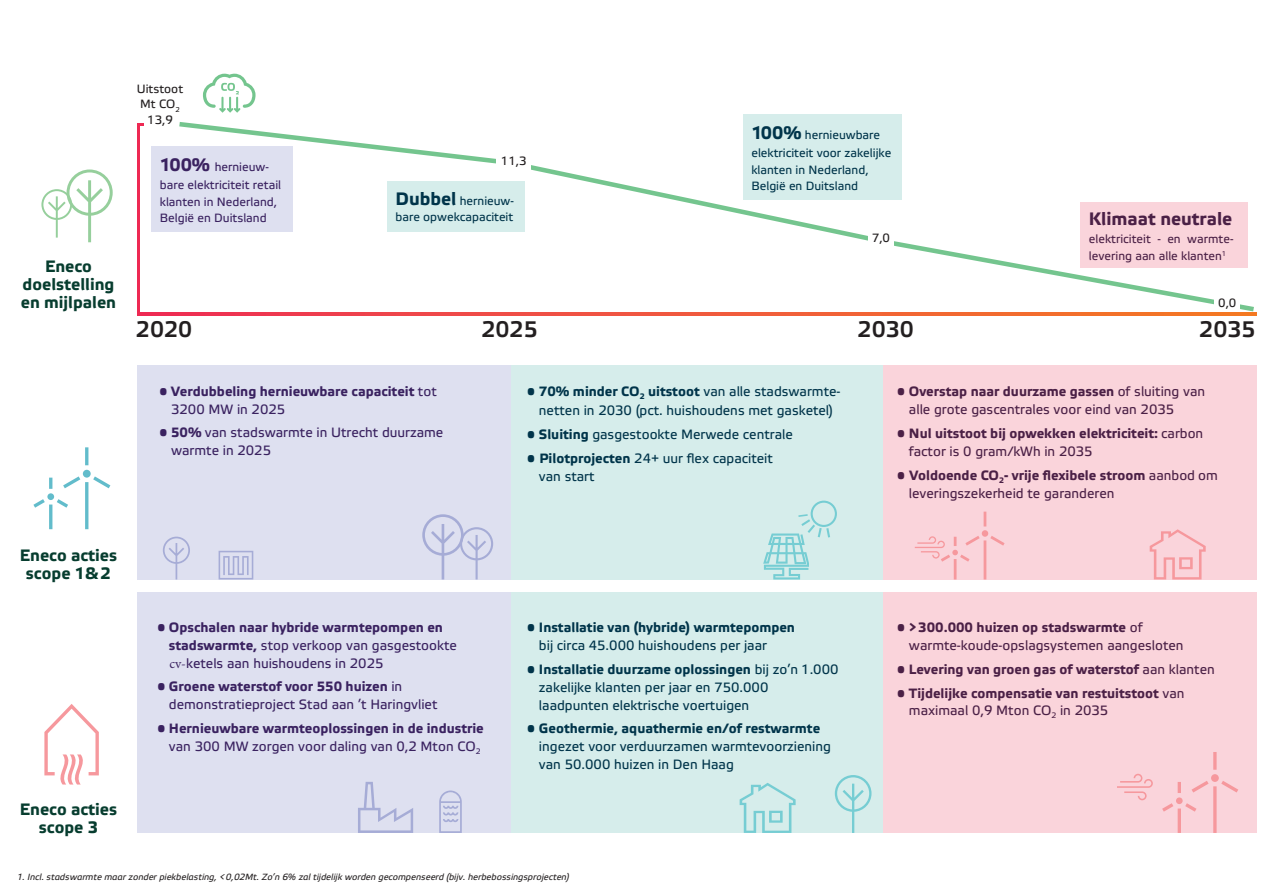
<style>
.page{position:relative;width:1263px;height:893px;background:#fff}
.page>*{position:absolute;margin:0;border:0;box-sizing:border-box;transform-origin:0 0}
.t1{font:500 22.5px "Etelka";color:#231f20}
.t2{font:700 18px "Etelka Text";color:#4b2046}
.t3{font:700 16.5px/18px "Etelka Text";color:#073d2f;text-align:center}
.t4{font:13.5px/18px "Etelka Text";color:#00344a}
.t5{font:13.5px/18px "Etelka Text";color:#3a2260}
.t6{font:13.5px/18px "Etelka Text";color:#4b2046}
.t7{font:700 13.5px/18px "Etelka Text";color:#4b2046}
.t8{font:700 13.5px/18px "Etelka Text";color:#3a2260}
.t9{font:700 13.5px/18px "Etelka Text";color:#00344a}
.t10{font:12px/16.5px "Etelka Text";color:#00344a}
.t11{font:12px/18.3px "Etelka Text";color:#3a2260}
.t12{font:12px/16.5px "Etelka Text";color:#4b2046}
.t13{font:12px/15.1px "Etelka Text";color:#231f20;text-align:center}
.t14{font:italic 9px "Etelka Text";color:#231f20}
.s1{font-weight:700;font-size:18px}
.s2{font-weight:400}
.s3{font-weight:700}
.s4{font-family:"Minion Pro"}
</style>
<div class="page">
<div style="left:510px;top:592px;width:373px;height:241px;background:#d6edeb"></div>
<div style="left:883px;top:592px;width:373px;height:241px;background:#fad4db"></div>
<div style="left:137px;top:592px;width:373px;height:241px;background:#dee0f0"></div>
<div style="left:510px;top:365px;width:373px;height:214px;background:#d6edeb"></div>
<div style="left:883px;top:365px;width:373px;height:214px;background:#fad4db"></div>
<div style="left:137px;top:365px;width:373px;height:214px;background:#dee0f0"></div>
<svg style="left:422px;top:514px;width:71px;height:65px"></svg>
<svg style="left:219px;top:551px;width:34px;height:28px"></svg>
<svg style="left:163px;top:537px;width:27px;height:42px"></svg>
<svg style="left:41px;top:169px;width:72px;height:73px"></svg>
<svg style="left:33px;top:447px;width:77px;height:82px"></svg>
<svg style="left:44px;top:704px;width:55px;height:80px"></svg>
<svg style="left:175px;top:119px;width:1082px;height:195px"></svg>
<div style="left:497px;top:149px;width:34px;height:23px;background:#fff"></div>
<div style="left:868px;top:226px;width:26px;height:24px;background:#fff"></div>
<div style="left:1214px;top:296px;width:26px;height:13px;background:#fff"></div>
<svg style="left:203px;top:74px;width:53px;height:39px"></svg>
<svg style="left:358px;top:782px;width:55px;height:51px"></svg>
<svg style="left:439px;top:790px;width:23px;height:43px"></svg>
<div style="left:387px;top:181px;width:137px;height:51px;background:#d6edeb"></div>
<div style="left:743px;top:114px;width:158px;height:86px;background:#d6edeb"></div>
<div style="left:1080px;top:202px;width:167px;height:66px;background:#fad4db"></div>
<div style="left:151px;top:146px;width:142px;height:86px;background:#dee0f0"></div>
<svg style="left:139px;top:313px;width:1117px;height:2px;background:#f0573c"></svg>
<hr style="left:137px;top:124px;width:2px;height:191px;background:#ee2953">
<svg style="left:915px;top:512px;width:89px;height:67px"></svg>
<svg style="left:1150px;top:529px;width:56px;height:50px"></svg>
<svg style="left:763px;top:501px;width:74px;height:78px"></svg>
<svg style="left:1162px;top:752px;width:76px;height:81px"></svg>
<svg style="left:1117px;top:774px;width:36px;height:26px"></svg>
<svg style="left:740px;top:783px;width:56px;height:50px"></svg>
<svg style="left:835px;top:775px;width:36px;height:58px"></svg>
<p class="t3" style="left:21px;top:258px;width:97px">Eneco doelstelling en mijlpalen</p>
<p class="t3" style="left:20px;top:546px;width:99px">Eneco acties scope 1&amp; 2</p>
<p class="t3" style="left:20px;top:800px;width:99px">Eneco acties scope 3</p>
<p class="t13" style="left:137px;top:82px;width:48px">Uitstoot<br>Mt CO<sub>2<br></sub>13,9</p>
<p class="t11" style="left:160px;top:158px;width:123px"><span class="s1">100%</span> hernieuw&shy;bare elektriciteit retail</p>
<p class="t11" style="left:160px;top:193px;width:119px;line-height:16.5px">klanten in Nederland,<br>België en Duitsland</p>
<p class="t13" style="left:501px;top:153px;width:27px">11,3</p>
<p class="t10" style="left:395px;top:192px;width:120px"><span class="s1">Dubbel</span> hernieuw&shy;bare opwekcapaciteit</p>
<p class="t10" style="left:751px;top:126px;width:141px;line-height:18.3px"><span class="s1">100%</span> hernieuwbare elektriciteit voor zakelijke</p>
<p class="t10" style="left:751px;top:161px;width:119px">klanten in Nederland,<br>België en Duitsland</p>
<p class="t13" style="left:872px;top:231px;width:20px">7,0</p>
<h2 class="t2" style="left:1089px;top:207px;width:145px">Klimaat neutrale</h2>
<p class="t12" style="left:1089px;top:231px;width:146px">elektriciteit - en warmte&shy;levering aan alle klanten<sup>1</sup></p>
<p class="t13" style="left:1218px;top:295px;width:20px">0,0</p>
<h1 class="t1" style="left:136px;top:315px;width:58px">2020</h1>
<h1 class="t1" style="left:481px;top:315px;width:58px">2025</h1>
<h1 class="t1" style="left:858px;top:315px;width:58px">2030</h1>
<h1 class="t1" style="left:1199px;top:315px;width:58px">2035</h1>
<p class="t8" style="left:171px;top:382px;width:267px;text-indent:-12px"><span class="s2">•</span> Verdubbeling hernieuwbare capaciteit <span class="s2">tot<br>3200 MW in 2025</span></p>
<p class="t5" style="left:171px;top:424px;width:274px;text-indent:-12px">• <span class="s3">50%</span> van stadswarmte in Utrecht duurzame warmte in 2025</p>
<p class="t4" style="left:527px;top:383px;width:315px;text-align:center">• <span class="s3">70% minder CO</span><sub>2</sub> <span class="s3">uitstoot</span> van alle stadswarmte&shy;netten in 2030 (pct. huishoudens met gasketel)</p>
<p class="t4" style="left:527px;top:425px;width:267px">• <span class="s3">Sluiting</span> gasgestookte Merwede centrale</p>
<p class="t4" style="left:539px;top:449px;width:235px;text-indent:-12px">• <span class="s3">Pilotprojecten</span> 24+ uur flex capaciteit van start</p>
<p class="t5" style="left:169px;top:618px;width:289px;text-indent:-12px">• <span class="s3">Opschalen naar hybride warmtepompen en stadswarmte,</span> stop verkoop van gasgestookte <span class="s4">cv-</span>ketels aan huishoudens in 2025</p>
<p class="t5" style="left:169px;top:678px;width:270px;text-indent:-12px">• <span class="s3">Groene waterstof voor 550 huizen</span> in demonstratieproject Stad aan ’t Haringvliet</p>
<p class="t8" style="left:157px;top:720px;width:328px;text-align:right"><span class="s2">•</span> Hernieuwbare warmteoplossingen in de industrie <span class="s2">van 300 MW zorgen voor daling van 0,2 Mton CO</span><sub>2</sub></p>
<p class="t9" style="left:539px;top:619px;width:258px;text-indent:-12px"><span class="s2">•</span> Installatie van (hybride) warmtepompen <span class="s2">bij circa 45.000 huishoudens per jaar</span></p>
<p class="t4" style="left:539px;top:660px;width:301px;text-indent:-12px">• <span class="s3">Installatie duurzame oplossingen</span> bij zo’n 1.000 zakelijke klanten per jaar en 750.000 laadpunten elektrische voertuigen</p>
<p class="t4" style="left:539px;top:720px;width:293px;text-indent:-12px">• <span class="s3">Geothermie, aquathermie en/of restwarmte </span>ingezet voor verduurzamen warmtevoorziening van 50.000 huizen in Den Haag</p>
<p class="t6" style="left:909px;top:383px;width:298px;text-indent:-12px">• <span class="s3">Overstap naar duurzame gassen</span> of sluiting van alle grote gascentrales voor eind van 2035</p>
<p class="t7" style="left:909px;top:424px;width:296px;text-indent:-12px"><span class="s2">•</span> Nul uitstoot bij opwekken elektriciteit: <span class="s2">carbon factor is 0 gram/kWh in 2035</span></p>
<p class="t6" style="left:909px;top:466px;width:310px;text-indent:-12px">• <span class="s3">Voldoende CO</span><sub>2</sub><span class="s3">- vrije flexibele stroom</span> aanbod om leveringszekerheid te garanderen</p>
<p class="t6" style="left:909px;top:619px;width:276px;text-indent:-12px">• <span class="s3">&gt; 300.000 huizen op stadswarmte</span> of warmte-koude-opslagsystemen aangesloten</p>
<p class="t7" style="left:897px;top:661px;width:319px"><span class="s2">•</span> Levering van groen gas of waterstof <span class="s2">aan klanten</span></p>
<p class="t7" style="left:909px;top:684px;width:277px;line-height:17.5px;text-indent:-12px"><span class="s2">•</span> Tijdelijke compensatie van restuitstoot <span class="s2">van maximaal 0,9 Mton CO</span><sub>2</sub> <span class="s2">in 2035</span></p>
<p class="t14" style="left:17px;top:871px;width:554px">1. Incl. stadswarmte maar zonder piekbelasting, &lt; 0,02Mt. Zo’n 6% zal tijdelijk worden gecompenseerd (bijv. herbebossingsprojecten)</p>
</div>
